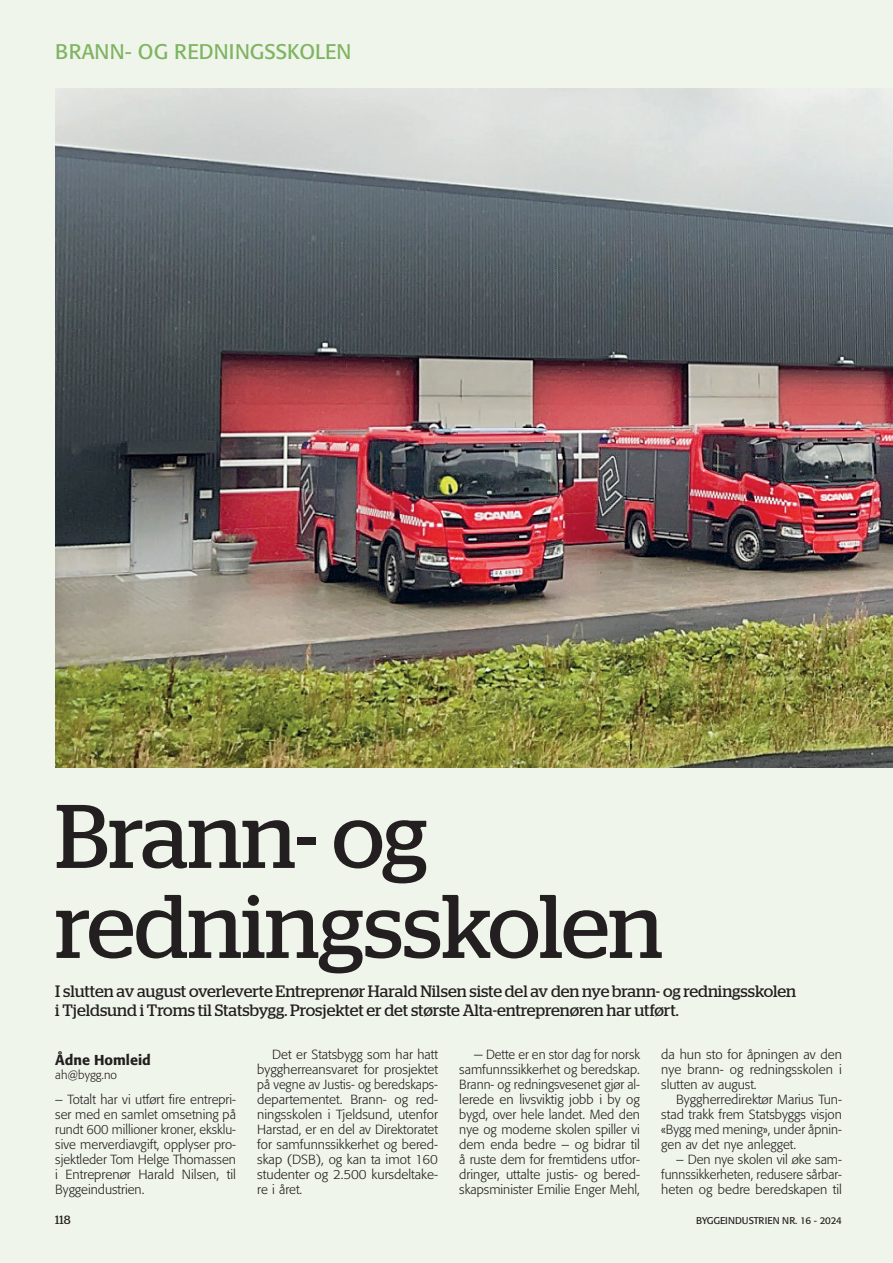
<style>
.page{position:relative;width:893px;height:1263px;background:#f0f5eb}
.page>*{position:absolute;margin:0;border:0;box-sizing:border-box;transform-origin:0 0}
.t1{font:90px/90px "Stag";letter-spacing:-.005em;color:#231f20}
.t2{font:21px "Formata";color:#7fb462}
.t3{font:16.5px/19.5px "Stag";letter-spacing:-.005em;color:#231f20}
.t4{font:500 14.25px "Formata";color:#231f20}
.t5{font:300 13.2px/15px "Formata";color:#231f20;text-align:justify}
.t6{font:300 12px "Formata";color:#231f20}
.t7{font:12px "Stag";color:#231f20}
.t8{font:9.75px "Formata";letter-spacing:-.005em;color:#231f20}
</style>
<div class="page">
<img style="left:55px;top:88px;width:838px;height:679px">
<h2 class="t2" style="left:55px;top:39px;width:298px">BRANN- OG REDNINGSSKOLEN</h2>
<h1 class="t1" style="left:55px;top:790px;width:609px">Brann- og redningsskolen</h1>
<p class="t3" style="left:55px;top:981px;width:742px">I slutten av august overleverte Entreprenør Harald Nilsen siste del av den nye brann- og redningsskolen i Tjeldsund i Troms til Statsbygg. Prosjektet er det største Alta-entreprenøren har utført.</p>
<p class="t4" style="left:55px;top:1051px;width:97px">Ådne Homleid</p>
<p class="t6" style="left:55px;top:1068px;width:63px">ah@bygg.no</p>
<p class="t5" style="left:55px;top:1092px;width:182px">– Totalt har vi utført fire entrepri&shy;ser med en samlet omsetning på rundt 600 millioner kroner, eksklu&shy;sive merverdiavgift, opplyser pro&shy;sjektleder Tom Helge Thomassen i Entreprenør Harald Nilsen, til Byggeindustrien.</p>
<p class="t5" style="left:257px;top:1047px;width:182px;text-indent:15px">Det er Statsbygg som har hatt byggherreansvaret for prosjektet på vegne av Justis- og beredskaps&shy;departementet. Brann- og red&shy;ningsskolen i Tjeldsund, utenfor Harstad, er en del av Direktoratet for samfunnssikkerhet og bered&shy;skap (DSB), og kan ta imot 160 studenter og 2.500 kursdeltake&shy;re i året.</p>
<p class="t5" style="left:459px;top:1047px;width:182px;text-indent:15px">− Dette er en stor dag for norsk samfunnssikkerhet og beredskap.<br>Brann- og redningsvesenet gjør al&shy;lerede en livsviktig jobb i by og bygd, over hele landet. Med den nye og moderne skolen spiller vi dem enda bedre – og bidrar til å ruste dem for fremtidens utfor&shy;dringer, uttalte justis- og bered&shy;skapsminister Emilie Enger Mehl,</p>
<p class="t5" style="left:661px;top:1047px;width:182px">da hun sto for åpningen av den nye brann- og redningsskolen i slutten av august.</p>
<p class="t5" style="left:661px;top:1092px;width:182px;text-indent:15px">Byggherredirektør Marius Tun&shy;stad trakk frem Statsbyggs visjon «Bygg med mening», under åpnin&shy;gen av det nye anlegget.</p>
<p class="t5" style="left:661px;top:1152px;width:182px;text-indent:15px">– Den nye skolen vil øke sam&shy;funnssikkerheten, redusere sårbar&shy;heten og bedre beredskapen til</p>
<p class="t7" style="left:55px;top:1213px;width:17px">118</p>
<p class="t8" style="left:696px;top:1215px;width:147px">BYGGEINDUSTRIEN NR. 16 - 2024</p>
</div>
